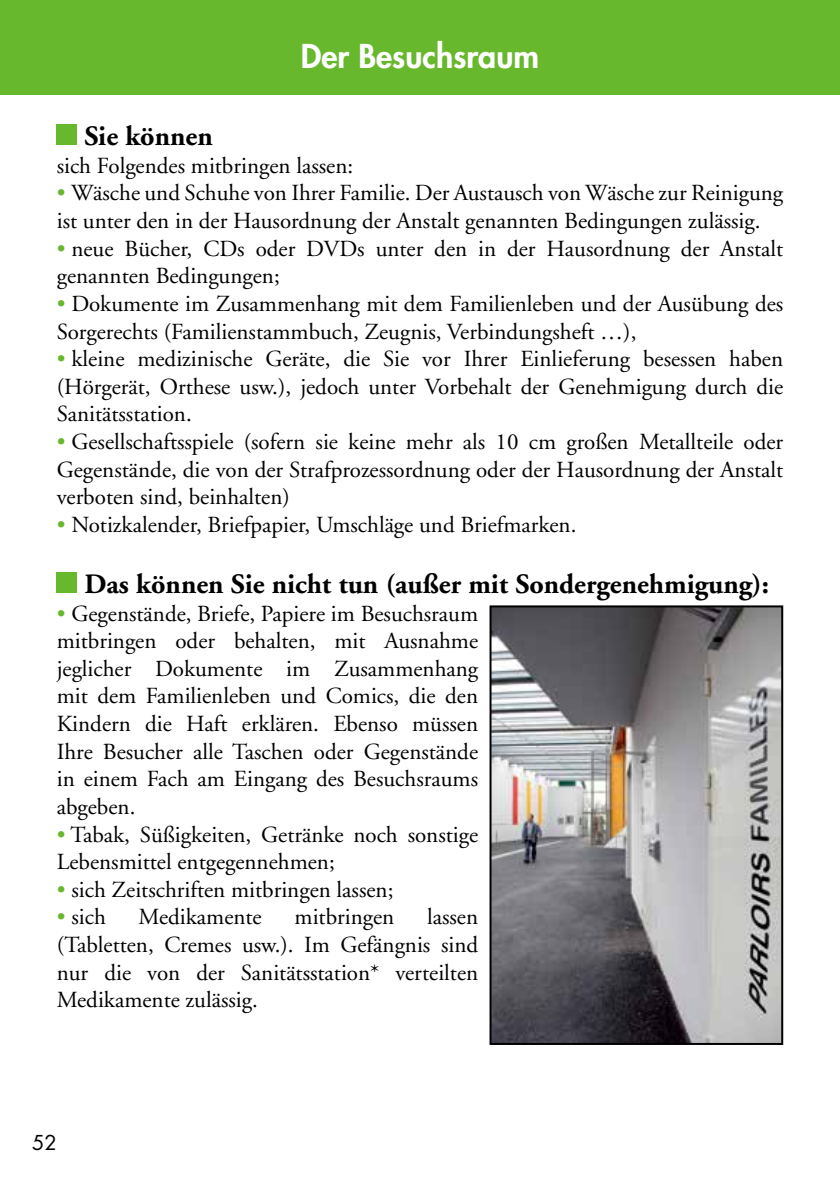
<style>
.page{position:relative;width:840px;height:1191px;background:#fff}
.page>*{position:absolute;margin:0;border:0;box-sizing:border-box;transform-origin:0 0}
.t1{font:800 32px "Futura";color:#fff}
.t2{font:700 28px "Adobe Garamond";color:#000}
.t3{font:23px/27.6px "Adobe Garamond";color:#000}
.t4{font:20px "Futura";color:#000}
.s1{color:#68b82e}
</style>
<div class="page">
<div style="left:0;top:0;width:839px;height:94px;background:#68b82e"></div>
<div style="left:57px;top:572px;width:20px;height:21px;background:#68b82e"></div>
<div style="left:57px;top:125px;width:20px;height:20px;background:#68b82e"></div>
<img style="left:492px;top:608px;width:287px;height:434px">
<div style="left:489px;top:605px;width:293px;height:440px;border:2px solid #000"></div>
<h1 class="t1" style="left:300px;top:35px;width:240px">Der Besuchsraum</h1>
<p class="t2" style="left:84px;top:121px;width:130px">Sie können</p>
<p class="t3" style="left:57px;top:152px;width:298px">sich Folgendes mitbringen lassen:</p>
<p class="t3" style="left:57px;top:180px;width:727px"><span class="s1">•</span> Wäsche und Schuhe von Ihrer Familie. Der Austausch von Wäsche zur Reinigung ist unter den in der Hausordnung der Anstalt genannten Bedingungen zulässig.</p>
<p class="t3" style="left:57px;top:235px;width:727px"><span class="s1">•</span> neue Bücher, CDs oder DVDs unter den in der Hausordnung der Anstalt genannten Bedingungen;</p>
<p class="t3" style="left:57px;top:290px;width:727px"><span class="s1">•</span> Dokumente im Zusammenhang mit dem Familienleben und der Ausübung des<br>Sorgerechts (Familienstammbuch, Zeugnis, Verbindungsheft …),</p>
<p class="t3" style="left:57px;top:346px;width:727px;text-align:justify"><span class="s1">•</span> kleine medizinische Geräte, die Sie vor Ihrer Einlieferung besessen haben (Hörgerät, Orthese usw.), jedoch unter Vorbehalt der Genehmigung durch die Sanitätsstation.</p>
<p class="t3" style="left:57px;top:428px;width:727px;text-align:justify"><span class="s1">•</span> Gesellschaftsspiele (sofern sie keine mehr als 10 cm großen Metallteile oder Gegenstände, die von der Strafprozessordnung oder der Hausordnung der Anstalt verboten sind, beinhalten)</p>
<p class="t3" style="left:57px;top:511px;width:521px"><span class="s1">•</span> Notizkalender, Briefpapier, Umschläge und Briefmarken.</p>
<p class="t2" style="left:84px;top:569px;width:685px">Das können Sie nicht tun (außer mit Sondergenehmigung):</p>
<p class="t3" style="left:57px;top:600px;width:422px;text-align:justify"><span class="s1">•</span> Gegenstände, Briefe, Papiere im Besuchsraum mitbringen oder behalten, mit Ausnahme jeglicher Dokumente im Zusammenhang mit dem Familienleben und Comics, die den Kindern die Haft erklären. Ebenso müssen Ihre Besucher alle Taschen oder Gegenstände in einem Fach am Eingang des Besuchsraums abgeben.</p>
<p class="t3" style="left:57px;top:821px;width:422px"><span class="s1">•</span> Tabak, Süßigkeiten, Getränke noch sonstige<br>Lebensmittel entgegennehmen;</p>
<p class="t3" style="left:57px;top:876px;width:338px"><span class="s1">•</span> sich Zeitschriften mitbringen lassen;</p>
<p class="t3" style="left:57px;top:904px;width:51px"><span class="s1">•</span> sich</p>
<p class="t3" style="left:139px;top:904px;width:124px">Medikamente</p>
<p class="t3" style="left:294px;top:904px;width:101px">mitbringen</p>
<p class="t3" style="left:57px;top:904px;width:422px;text-align:justify;text-indent:370px">lassen (Tabletten, Cremes usw.). Im Gefängnis sind nur die von der Sanitätsstation* verteilten Medikamente zulässig.</p>
<p class="t4" style="left:32px;top:1129px;width:26px">52</p>
</div>
